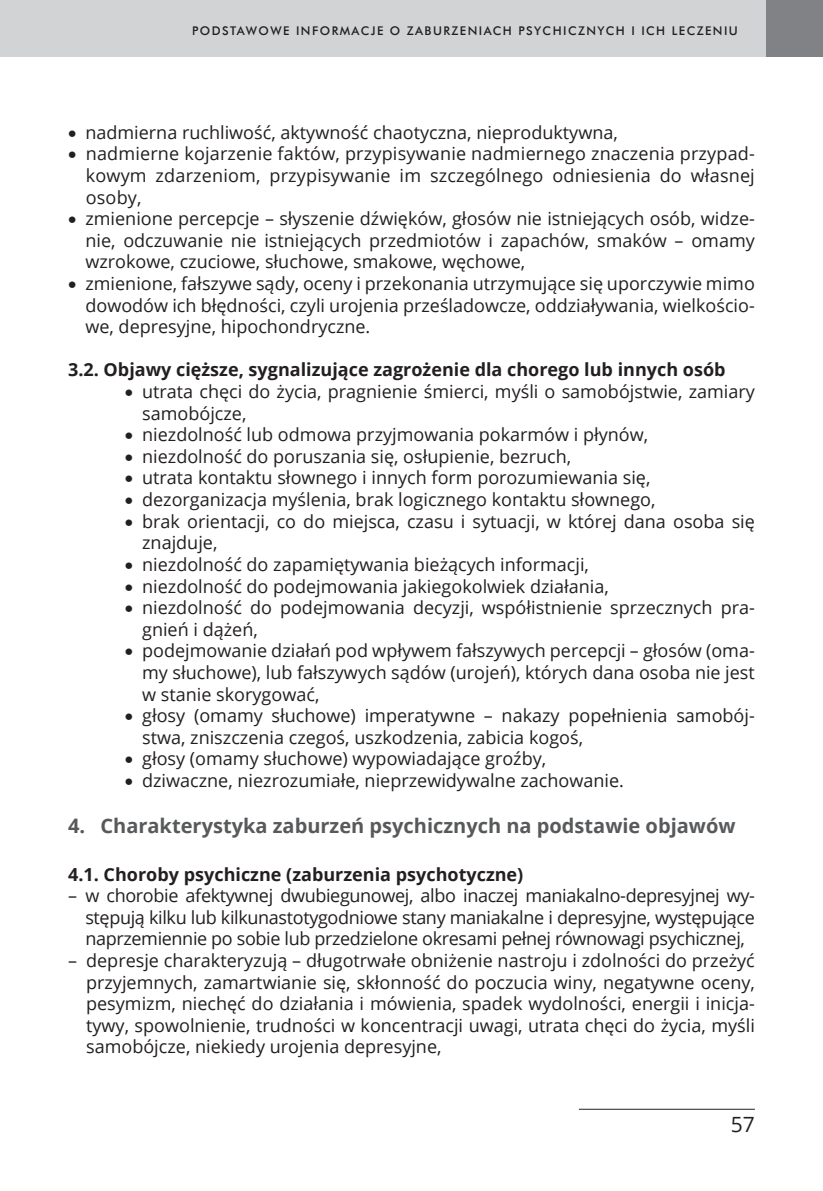
<style>
.page{position:relative;width:823px;height:1191px;background:#fff}
.page>*{position:absolute;margin:0;border:0;box-sizing:border-box;transform-origin:0 0}
.t1{font:21px "Open Sans";color:#231f20}
.t2{font:700 20px "Open Sans";color:#58595b}
.t3{font:18px/21.6px "Open Sans";color:#231f20;text-align:justify}
.t4{font:700 18px "Open Sans";color:#231f20}
.t5{font:12px "Futura Md EU";letter-spacing:.12em;color:#231f20}
</style>
<div class="page">
<hr style="left:578px;top:1108px;width:176px;height:1px;background:#231f20">
<div style="left:0;top:0;width:765px;height:57px;background:#d1d3d4"></div>
<div style="left:765px;top:0;width:57px;height:57px;background:#808285"></div>
<p class="t5" style="left:192px;top:23px;width:547px">PODSTAWOWE INFORMACJE O ZABURZENIACH PSYCHICZNYCH I ICH LECZENIU</p>
<p class="t3" style="left:68px;top:121px;width:551px">• nadmierna ruchliwość, aktywność chaotyczna, nieproduktywna,</p>
<p class="t3" style="left:86px;top:142px;width:670px;text-indent:-18px">• nadmierne kojarzenie faktów, przypisywanie nadmiernego znaczenia przypad&shy;kowym zdarzeniom, przypisywanie im szczególnego odniesienia do własnej osoby,</p>
<p class="t3" style="left:85px;top:207px;width:670px;text-indent:-17px">• zmienione percepcje – słyszenie dźwięków, głosów nie istniejących osób, widze&shy;nie, odczuwanie nie istniejących przedmiotów i zapachów, smaków – omamy wzrokowe, czuciowe, słuchowe, smakowe, węchowe,</p>
<p class="t3" style="left:85px;top:272px;width:670px;text-indent:-17px">• zmienione, fałszywe sądy, oceny i przekonania utrzymujące się uporczywie mimo dowodów ich błędności, czyli urojenia prześladowcze, oddziaływania, wielkościo&shy;we, depresyjne, hipochondryczne.</p>
<p class="t4" style="left:68px;top:357px;width:658px">3.2. Objawy cięższe, sygnalizujące zagrożenie dla chorego lub innych osób</p>
<p class="t3" style="left:142px;top:380px;width:614px;text-indent:-17px">• utrata chęci do życia, pragnienie śmierci, myśli o samobójstwie, zamiary samobójcze,</p>
<p class="t3" style="left:125px;top:423px;width:524px">• niezdolność lub odmowa przyjmowania pokarmów i płynów,</p>
<p class="t3" style="left:125px;top:445px;width:447px">• niezdolność do poruszania się, osłupienie, bezruch,</p>
<p class="t3" style="left:125px;top:466px;width:526px">• utrata kontaktu słownego i innych form porozumiewania się,</p>
<p class="t3" style="left:125px;top:488px;width:532px">• dezorganizacja myślenia, brak logicznego kontaktu słownego,</p>
<p class="t3" style="left:142px;top:510px;width:614px;text-indent:-17px">• brak orientacji, co do miejsca, czasu i sytuacji, w której dana osoba się znajduje,</p>
<p class="t3" style="left:125px;top:553px;width:465px">• niezdolność do zapamiętywania bieżących informacji,</p>
<p class="t3" style="left:125px;top:574px;width:485px">• niezdolność do podejmowania jakiegokolwiek działania,</p>
<p class="t3" style="left:142px;top:596px;width:614px;text-indent:-17px">• niezdolność do podejmowania decyzji, współistnienie sprzecznych pra&shy;gnień i dążeń,</p>
<p class="t3" style="left:142px;top:639px;width:614px;text-indent:-17px">• podejmowanie działań pod wpływem fałszywych percepcji – głosów (oma&shy;my słuchowe), lub fałszywych sądów (urojeń), których dana osoba nie jest w stanie skorygować,</p>
<p class="t3" style="left:142px;top:704px;width:614px;text-indent:-17px">• głosy (omamy słuchowe) imperatywne – nakazy popełnienia samobój&shy;stwa, zniszczenia czegoś, uszkodzenia, zabicia kogoś,</p>
<p class="t3" style="left:125px;top:747px;width:422px">• głosy (omamy słuchowe) wypowiadające groźby,</p>
<p class="t3" style="left:125px;top:769px;width:500px">• dziwaczne, niezrozumiałe, nieprzewidywalne zachowanie.</p>
<p class="t2" style="left:68px;top:811px;width:668px">4. Charakterystyka zaburzeń psychicznych na podstawie objawów</p>
<p class="t4" style="left:68px;top:861px;width:456px">4.1. Choroby psychiczne (zaburzenia psychotyczne)</p>
<p class="t3" style="left:85px;top:884px;width:670px;text-indent:-17px">– w chorobie afektywnej dwubiegunowej, albo inaczej maniakalno-depresyjnej wy&shy;stępują kilku lub kilkunastotygodniowe stany maniakalne i depresyjne, występujące naprzemiennie po sobie lub przedzielone okresami pełnej równowagi psychicznej,</p>
<p class="t3" style="left:86px;top:949px;width:670px;text-indent:-18px">– depresje charakteryzują – długotrwałe obniżenie nastroju i zdolności do przeżyć przyjemnych, zamartwianie się, skłonność do poczucia winy, negatywne oceny, pesymizm, niechęć do działania i mówienia, spadek wydolności, energii i inicja&shy;tywy, spowolnienie, trudności w koncentracji uwagi, utrata chęci do życia, myśli samobójcze, niekiedy urojenia depresyjne,</p>
<p class="t1" style="left:730px;top:1109px;width:26px">57</p>
</div>
